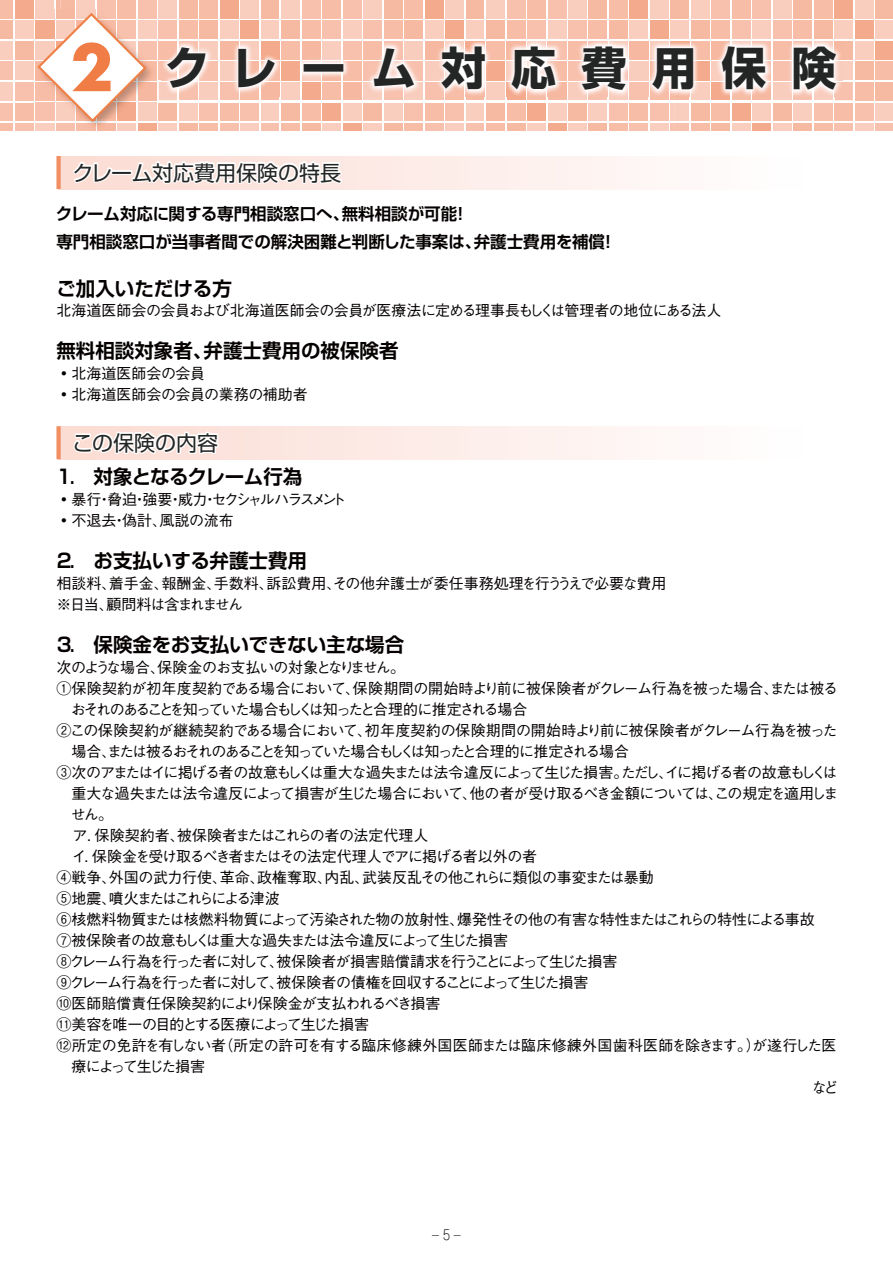
<style>
.page{position:relative;width:893px;height:1263px;background:#fff}
.page>*{position:absolute;margin:0;border:0;box-sizing:border-box;transform-origin:0 0}
.t1{font:45px "Shin Go Pr 5 Bold 90 pv RKSJ H";letter-spacing:.555em;color:#242525}
.t2{font:21px "Shin Go Pr 5 Regular 90 pv RKSJ H";color:#242525}
.t3{font:19.5px "Shin Go Pr 5 De Bold 90 pv RKSJ H";color:#050101}
.t4{font:19.5px "Shin Go Pr 5 De Bold 90 pv RKSJ H";letter-spacing:-.025em;color:#050101}
.t5{font:16.5px/28.5px "Shin Go Pr 5 De Bold 90 pv RKSJ H";color:#050101}
.t6{font:15px "Gothic BBB Pr 5 Medium 90 pv RKSJ H";letter-spacing:-.065em;color:#050101}
.t7{font:15px/21px "Gothic BBB Pr 5 Medium 90 pv RKSJ H";color:#050101}
.t8{font:15px/21px "Gothic BBB Pr 5 Medium 90 pv RKSJ H";letter-spacing:-.03em;color:#050101}
.t9{font:15px "Gothic BBB Pr 5 Medium 90 pv RKSJ H";letter-spacing:-.115em;color:#050101}
.t10{font:15px "Gothic BBB Pr 5 Medium 90 pv RKSJ H";letter-spacing:-.13em;color:#050101}
.t11{font:15px "Gothic BBB Pr 5 Medium 90 pv RKSJ H";letter-spacing:-.1em;color:#050101}
.t12{font:15px "Gothic BBB Pr 5 Medium 90 pv RKSJ H";letter-spacing:-.04em;color:#050101}
.t13{font:15px "Gothic BBB Pr 5 Medium 90 pv RKSJ H";letter-spacing:-.01em;color:#050101}
.t14{font:15px "Gothic BBB Pr 5 Medium 90 pv RKSJ H";letter-spacing:-.02em;color:#050101}
.t15{font:15px "Gothic BBB Pr 5 Medium 90 pv RKSJ H";letter-spacing:-.105em;color:#050101}
.t16{font:15px "Gothic BBB Pr 5 Medium 90 pv RKSJ H";letter-spacing:-.135em;color:#050101}
.t17{font:15px "Gothic BBB Pr 5 Medium 90 pv RKSJ H";letter-spacing:-.145em;color:#050101}
.t18{font:13.8px "Koz Min Pr 6 N Regular 90 pv RKSJ H";color:#050101}
.s1{font-family:"Futura";font-weight:700;font-size:63px;color:#ef7d45}
.s2{font-family:"Seurat Pro L 90 pv RKSJ H"}
</style>
<div class="page">
<div style="left:59px;top:156px;width:777px;height:33px;background:linear-gradient(to right,#fbdcd2,#fff)"></div>
<div style="left:56px;top:156px;width:5px;height:33px;background:#f18e62"></div>
<svg style="left:70px;top:159px;width:275px;height:28px"></svg>
<div style="left:59px;top:426px;width:777px;height:33px;background:linear-gradient(to right,#fbdcd2,#fff)"></div>
<div style="left:56px;top:426px;width:5px;height:33px;background:#f18e62"></div>
<svg style="left:72px;top:429px;width:156px;height:27px"></svg>
<svg style="left:0;top:0;width:893px;height:131px"></svg>
<img style="left:161px;top:40px;width:104px;height:56px">
<img style="left:200px;top:62px;width:18px;height:18px">
<img style="left:220px;top:82px;width:18px;height:14px">
<img style="left:179px;top:41px;width:18px;height:18px">
<img style="left:179px;top:62px;width:18px;height:18px">
<img style="left:200px;top:82px;width:18px;height:14px">
<img style="left:161px;top:41px;width:16px;height:18px">
<img style="left:161px;top:62px;width:16px;height:18px">
<img style="left:179px;top:82px;width:18px;height:14px">
<img style="left:161px;top:82px;width:16px;height:14px">
<img style="left:241px;top:41px;width:18px;height:18px">
<img style="left:241px;top:62px;width:18px;height:18px">
<img style="left:220px;top:41px;width:18px;height:18px">
<img style="left:220px;top:62px;width:18px;height:18px">
<img style="left:241px;top:82px;width:18px;height:14px">
<img style="left:261px;top:41px;width:4px;height:18px">
<img style="left:261px;top:62px;width:4px;height:18px">
<img style="left:261px;top:82px;width:4px;height:14px">
<img style="left:200px;top:41px;width:18px;height:18px">
<img style="left:265px;top:40px;width:410px;height:56px">
<img style="left:404px;top:62px;width:19px;height:18px">
<img style="left:425px;top:82px;width:18px;height:14px">
<img style="left:384px;top:41px;width:18px;height:18px">
<img style="left:384px;top:62px;width:18px;height:18px">
<img style="left:404px;top:82px;width:19px;height:14px">
<img style="left:364px;top:41px;width:18px;height:18px">
<img style="left:364px;top:62px;width:18px;height:18px">
<img style="left:384px;top:82px;width:18px;height:14px">
<img style="left:343px;top:41px;width:18px;height:18px">
<img style="left:343px;top:62px;width:18px;height:18px">
<img style="left:364px;top:82px;width:18px;height:14px">
<img style="left:323px;top:41px;width:18px;height:18px">
<img style="left:323px;top:62px;width:18px;height:18px">
<img style="left:343px;top:82px;width:18px;height:14px">
<img style="left:302px;top:41px;width:18px;height:18px">
<img style="left:302px;top:62px;width:18px;height:18px">
<img style="left:323px;top:82px;width:18px;height:14px">
<img style="left:282px;top:41px;width:18px;height:18px">
<img style="left:282px;top:62px;width:18px;height:18px">
<img style="left:302px;top:82px;width:18px;height:14px">
<img style="left:282px;top:82px;width:18px;height:14px">
<img style="left:445px;top:41px;width:19px;height:18px">
<img style="left:445px;top:62px;width:19px;height:18px">
<img style="left:425px;top:41px;width:18px;height:18px">
<img style="left:425px;top:62px;width:18px;height:18px">
<img style="left:445px;top:82px;width:19px;height:14px">
<img style="left:466px;top:41px;width:18px;height:18px">
<img style="left:466px;top:62px;width:18px;height:18px">
<img style="left:466px;top:82px;width:18px;height:14px">
<img style="left:404px;top:41px;width:19px;height:18px">
<img style="left:609px;top:62px;width:19px;height:18px">
<img style="left:630px;top:82px;width:18px;height:14px">
<img style="left:589px;top:41px;width:18px;height:18px">
<img style="left:589px;top:62px;width:18px;height:18px">
<img style="left:609px;top:82px;width:19px;height:14px">
<img style="left:568px;top:41px;width:19px;height:18px">
<img style="left:568px;top:62px;width:19px;height:18px">
<img style="left:589px;top:82px;width:18px;height:14px">
<img style="left:548px;top:41px;width:18px;height:18px">
<img style="left:548px;top:62px;width:18px;height:18px">
<img style="left:568px;top:82px;width:19px;height:14px">
<img style="left:527px;top:41px;width:19px;height:18px">
<img style="left:527px;top:62px;width:19px;height:18px">
<img style="left:548px;top:82px;width:18px;height:14px">
<img style="left:507px;top:41px;width:18px;height:18px">
<img style="left:507px;top:62px;width:18px;height:18px">
<img style="left:527px;top:82px;width:19px;height:14px">
<img style="left:486px;top:41px;width:19px;height:18px">
<img style="left:486px;top:62px;width:19px;height:18px">
<img style="left:507px;top:82px;width:18px;height:14px">
<img style="left:486px;top:82px;width:19px;height:14px">
<img style="left:650px;top:41px;width:18px;height:18px">
<img style="left:650px;top:62px;width:18px;height:18px">
<img style="left:630px;top:41px;width:18px;height:18px">
<img style="left:630px;top:62px;width:18px;height:18px">
<img style="left:650px;top:82px;width:18px;height:14px">
<img style="left:671px;top:41px;width:4px;height:18px">
<img style="left:671px;top:62px;width:4px;height:18px">
<img style="left:671px;top:82px;width:4px;height:14px">
<img style="left:609px;top:41px;width:19px;height:18px">
<img style="left:675px;top:40px;width:168px;height:56px">
<img style="left:814px;top:62px;width:18px;height:18px">
<img style="left:835px;top:82px;width:8px;height:14px">
<img style="left:794px;top:41px;width:18px;height:18px">
<img style="left:794px;top:62px;width:18px;height:18px">
<img style="left:814px;top:82px;width:18px;height:14px">
<img style="left:773px;top:41px;width:18px;height:18px">
<img style="left:773px;top:62px;width:18px;height:18px">
<img style="left:794px;top:82px;width:18px;height:14px">
<img style="left:753px;top:41px;width:18px;height:18px">
<img style="left:753px;top:62px;width:18px;height:18px">
<img style="left:773px;top:82px;width:18px;height:14px">
<img style="left:732px;top:41px;width:18px;height:18px">
<img style="left:732px;top:62px;width:18px;height:18px">
<img style="left:753px;top:82px;width:18px;height:14px">
<img style="left:712px;top:41px;width:18px;height:18px">
<img style="left:712px;top:62px;width:18px;height:18px">
<img style="left:732px;top:82px;width:18px;height:14px">
<img style="left:691px;top:41px;width:18px;height:18px">
<img style="left:691px;top:62px;width:18px;height:18px">
<img style="left:712px;top:82px;width:18px;height:14px">
<img style="left:691px;top:82px;width:18px;height:14px">
<img style="left:835px;top:41px;width:8px;height:18px">
<img style="left:835px;top:62px;width:8px;height:18px">
<img style="left:814px;top:41px;width:18px;height:18px">
<h1 class="t1" style="left:71px;top:51px;width:767px"><span class="s1">2</span> クレーム対応費用保険</h1>
<h2 class="t2" style="left:72px;top:165px;width:270px">クレーム対応費用保険の特長</h2>
<p class="t5" style="left:56px;top:201px;width:562px">クレーム対応に関する専門相談窓口へ、無料相談が可能！<br>専門相談窓口が当事者間での解決困難と判断した事案は、弁護士費用を補償！</p>
<h3 class="t3" style="left:56px;top:281px;width:177px">ご加入いただける方</h3>
<p class="t8" style="left:56px;top:302px;width:667px">北海道医師会の会員および北海道医師会の会員が医療法に定める理事長もしくは管理者の地位にある法人</p>
<h3 class="t3" style="left:56px;top:343px;width:344px">無料相談対象者、弁護士費用の被保険者</h3>
<p class="t7" style="left:56px;top:365px;width:253px">・北海道医師会の会員<br>・北海道医師会の会員の業務の補助者</p>
<h2 class="t2" style="left:72px;top:435px;width:147px">この保険の内容</h2>
<h3 class="t4" style="left:55px;top:469px;width:249px">⒈　対象となるクレーム行為</h3>
<p class="t8" style="left:56px;top:491px;width:291px">・暴行・脅迫・強要・威力・セクシャルハラスメント・不退去・偽計、風説の流布</p>
<h3 class="t3" style="left:55px;top:553px;width:254px">⒉　お支払いする弁護士費用</h3>
<p class="t7" style="left:56px;top:575px;width:612px">相談料、着手金、報酬金、手数料、訴訟費用、その他弁護士が委任事務処理を行ううえで必要な費用※日当、顧問料は含まれません</p>
<h3 class="t3" style="left:55px;top:637px;width:351px">⒊　保険金をお支払いできない主な場合</h3>
<p class="t6" style="left:56px;top:662px;width:350px">次のような場合、保険金のお支払いの対象となりません。</p>
<p class="t12" style="left:56px;top:683px;width:783px">①保険契約が初年度契約である場合において、保険期間の開始時より前に被保険者がクレーム行為を被った場合、または被る</p>
<p class="t10" style="left:71px;top:704px;width:458px">おそれのあることを知っていた場合もしくは知ったと合理的に推定される場合</p>
<p class="t14" style="left:56px;top:725px;width:783px">②この保険契約が継続契約である場合において、初年度契約の保険期間の開始時より前に被保険者がクレーム行為を被った</p>
<p class="t10" style="left:71px;top:746px;width:559px">場合、または被るおそれのあることを知っていた場合もしくは知ったと合理的に推定される場合</p>
<p class="t11" style="left:56px;top:767px;width:782px">③次のアまたはイに掲げる者の故意もしくは重大な過失または法令違反によって生じた損害。ただし、イに掲げる者の故意もしくは</p>
<p class="t6" style="left:71px;top:788px;width:768px">重大な過失または法令違反によって損害が生じた場合において、他の者が受け取るべき金額については、この規定を適用しま</p>
<p class="t6" style="left:71px;top:809px;width:44px">せん。</p>
<p class="t7" style="left:73px;top:827px;width:358px">ア. 保険契約者、被保険者またはこれらの者の法定代理人</p>
<p class="t6" style="left:72px;top:851px;width:467px">イ. 保険金を受け取るべき者またはその法定代理人でアに掲げる者以外の者</p>
<p class="t8" style="left:56px;top:869px;width:599px">④戦争、外国の武力行使、革命、政権奪取、内乱、武装反乱その他これらに類似の事変または暴動</p>
<p class="t16" style="left:56px;top:893px;width:225px">⑤地震、噴火またはこれらによる津波</p>
<p class="t6" style="left:56px;top:914px;width:760px">⑥核燃料物質または核燃料物質によって汚染された物の放射性、爆発性その他の有害な特性またはこれらの特性による事故</p>
<p class="t6" style="left:56px;top:935px;width:453px">⑦被保険者の故意もしくは重大な過失または法令違反によって生じた損害</p>
<p class="t9" style="left:56px;top:956px;width:562px">⑧クレーム行為を行った者に対して、被保険者が損害賠償請求を行うことによって生じた損害</p>
<p class="t9" style="left:56px;top:977px;width:533px">⑨クレーム行為を行った者に対して、被保険者の債権を回収することによって生じた損害</p>
<p class="t7" style="left:56px;top:995px;width:385px">⑩医師賠償責任保険契約により保険金が支払われるべき損害</p>
<p class="t15" style="left:56px;top:1019px;width:314px">⑪美容を唯一の目的とする医療によって生じた損害</p>
<p class="t13" style="left:56px;top:1040px;width:781px">⑫所定の免許を有しない者（所定の許可を有する臨床修練外国医師または臨床修練外国歯科医師を除きます。）が遂行した医</p>
<p class="t17" style="left:71px;top:1061px;width:135px">療によって生じた損害</p>
<p class="t6" style="left:812px;top:1082px;width:28px">など</p>
<p class="t18" style="left:432px;top:1230px;width:30px">─<span class="s2">5</span>─</p>
</div>
